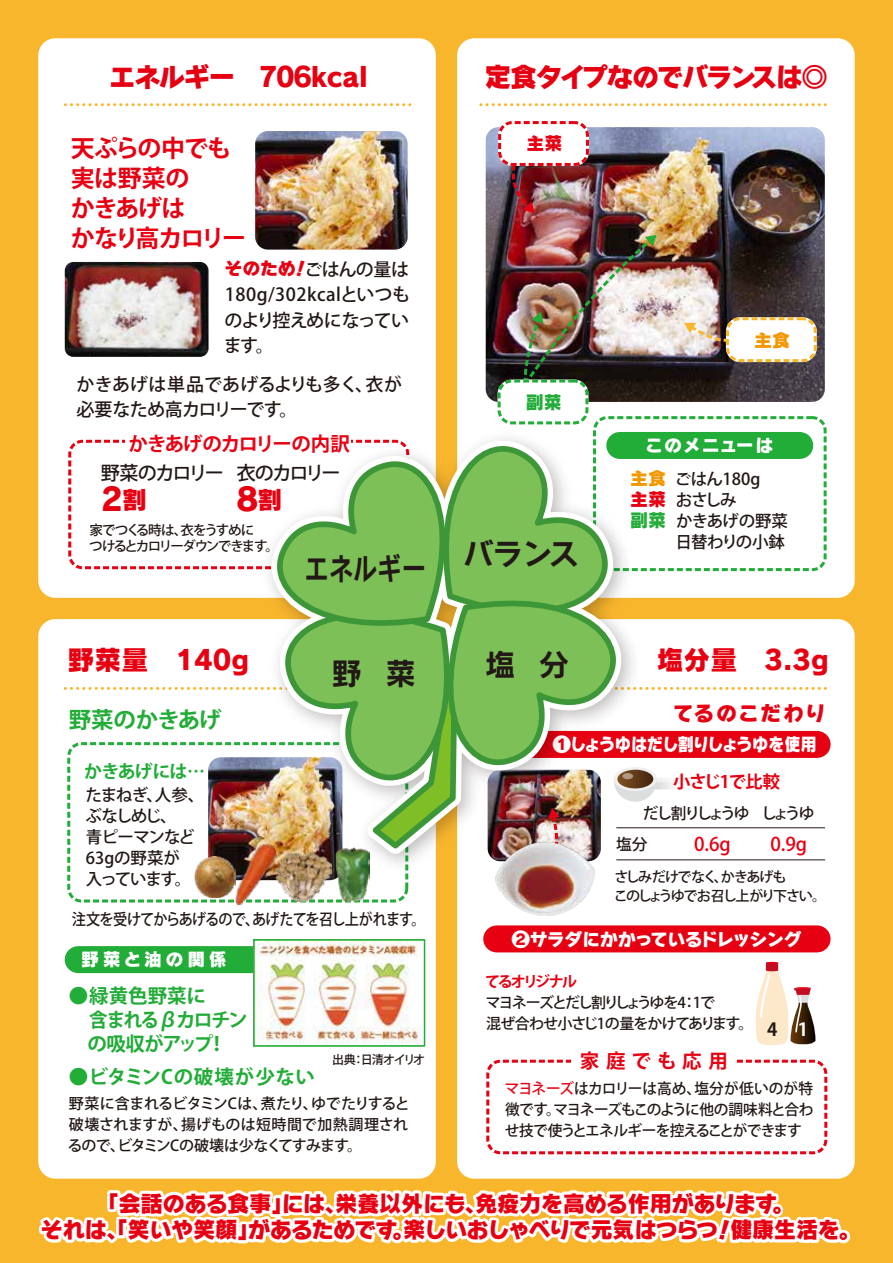
<style>
.page{position:relative;width:893px;height:1263px;background:#f8b62d}
.page>*{position:absolute;margin:0;border:0;box-sizing:border-box;transform-origin:0 0}
.t1{font:31.35px "Rodin Wanpaku Pro EB";color:#e60012}
.t2{font:30.6px "Rodin Wanpaku Pro B";letter-spacing:-.03em;color:#221815}
.t3{font:30.6px "Rodin Wanpaku Pro B";letter-spacing:-.03em;color:#221815;scale:.8 1}
.t4{font:27px "Rodin Wanpaku Pro EB";letter-spacing:-.05em;color:#e60012}
.t5{font:27px "Rodin Wanpaku Pro EB";letter-spacing:-.09em;color:#e60012}
.t6{font:700 24px/30px "Koz Go Pro";letter-spacing:-.05em;color:#e60012}
.t7{font:22.5px/26.4px "Rodin Wanpaku Pro EB";letter-spacing:-.035em;color:#e60012;text-align:center}
.t8{font:700 22.5px "Koz Go Pro";letter-spacing:-.025em;color:#22ac38}
.t9{font:21px "Rodin Wanpaku Pro EB";letter-spacing:.05em;color:#e60012}
.t10{font:700 19.5px "Koz Go Pro";letter-spacing:.03em;color:#22ac38}
.t11{font:700 19.5px "Koz Go Pro";letter-spacing:-.05em;color:#e60012}
.t12{font:700 19.5px "Koz Go Pro";letter-spacing:-.085em;color:#22ac38;scale:.95 1}
.t13{font:700 19.5px "Koz Go Pro";letter-spacing:-.06em;color:#22ac38}
.t14{font:700 19.5px "Koz Go Pro";letter-spacing:-.03em;color:#22ac38}
.t15{font:700 19.5px "Koz Go Pro";letter-spacing:-.02em;color:#e60012}
.t16{font:500 19.2px "Koz Go Pro";letter-spacing:-.105em;color:#221815}
.t17{font:500 18.75px "Koz Go Pro";color:#e60012}
.t18{font:500 18px/25.7px "Koz Go Pro";letter-spacing:-.03em;color:#221815}
.t19{font:18px "Rodin Wanpaku Pro EB";letter-spacing:-.03em;color:#fff}
.t20{font:700 18px "Koz Go Pro";letter-spacing:-.05em;color:#22ac38}
.t21{font:18px "Rodin Wanpaku Pro EB";letter-spacing:.2em;color:#fff}
.t22{font:18px "Rodin Wanpaku Pro EB";letter-spacing:.04em;color:#fff}
.t23{font:18px "Rodin Wanpaku Pro EB";color:#f39700}
.t24{font:18px "Rodin Wanpaku Pro EB";color:#e60012}
.t25{font:18px "Rodin Wanpaku Pro EB";color:#22ac38}
.t26{font:700 17.25px "Koz Go Pro";letter-spacing:-.05em;color:#e60012}
.t27{font:500 16.5px/21px "Koz Go Pro";letter-spacing:-.045em;color:#221815}
.t28{font:500 15.75px "Koz Go Pro";letter-spacing:-.07em;color:#221815;scale:.9 1}
.t29{font:500 15.75px "Koz Go Pro";letter-spacing:-.13em;color:#221815}
.t30{font:500 15.75px "Koz Go Pro";letter-spacing:-.07em;color:#221815}
.t31{font:500 15px/21px "Koz Go Pro";letter-spacing:-.06em;color:#221815;text-align:justify}
.t32{font:500 15px/21px "Koz Go Pro";letter-spacing:-.1em;color:#221815}
.t33{font:700 15px "Koz Go Pro";letter-spacing:-.15em;color:#e60012}
.t34{font:500 14.1px/18.8px "Koz Go Pro";letter-spacing:-.105em;color:#221815}
.t35{font:500 13.5px/16.5px "Koz Go Pro";letter-spacing:-.105em;color:#221815}
.t36{font:500 12px "Koz Go Pro";letter-spacing:-.09em;color:#221815}
.s1{font-family:"Rodin Wanpaku Pro EB";font-weight:400;color:#e60012}
.s2{font-size:24.3px}
.s3{font-weight:700;font-size:18px}
.s4{font-weight:700;font-size:18px;color:#fff}
.s5{color:#e60012}
</style>
<div class="page">
<div style="left:38px;top:38px;width:398px;height:560px;background:#fff;border-radius:17px"></div>
<div style="left:457px;top:619px;width:398px;height:560px;background:#fff;border-radius:17px"></div>
<div style="left:457px;top:38px;width:398px;height:560px;background:#fff;border-radius:17px"></div>
<div style="left:38px;top:619px;width:398px;height:560px;background:#fff;border-radius:17px"></div>
<img style="left:255px;top:131px;width:106px;height:119px">
<img style="left:486px;top:127px;width:339px;height:275px">
<img style="left:65px;top:262px;width:144px;height:95px">
<svg style="left:65px;top:103px;width:296px;height:3px"></svg>
<svg style="left:481px;top:103px;width:346px;height:3px"></svg>
<svg style="left:38px;top:1115px;width:815px;height:129px"></svg>
<div style="left:78px;top:946px;width:321px;height:27px;background:#22ac38"></div>
<div style="left:486px;top:1060px;width:341px;height:94px;border:3px dashed #e60012;border-radius:13px"></div>
<div style="left:572px;top:1057px;width:164px;height:8px;background:#fff"></div>
<svg style="left:684px;top:323px;width:44px;height:20px"></svg>
<svg style="left:511px;top:166px;width:24px;height:47px"></svg>
<img style="left:521px;top:235px;width:136px;height:153px">
<div style="left:499px;top:381px;width:88px;height:42px;background:#fff;border-radius:13px"></div>
<div style="left:498px;top:379px;width:90px;height:45px;border:3px dashed #22ac38;border-radius:13px"></div>
<div style="left:727px;top:319px;width:88px;height:42px;background:#fff;border-radius:13px"></div>
<div style="left:726px;top:317px;width:91px;height:45px;border:3px dashed #f8b62d;border-radius:13px"></div>
<div style="left:500px;top:123px;width:87px;height:41px;background:#fff;border-radius:13px"></div>
<div style="left:498px;top:121px;width:91px;height:45px;border:3px dashed #e60012;border-radius:13px"></div>
<img style="left:495px;top:881px;width:99px;height:35px">
<img style="left:225px;top:867px;width:60px;height:38px">
<img style="left:194px;top:867px;width:42px;height:30px">
<img style="left:276px;top:881px;width:55px;height:20px">
<img style="left:336px;top:881px;width:34px;height:21px">
<div style="left:497px;top:925px;width:320px;height:27px;background:#e60012"></div>
<svg style="left:755px;top:962px;width:61px;height:83px"></svg>
<img style="left:253px;top:867px;width:342px;height:14px">
<img style="left:361px;top:103px;width:51px;height:147px">
<svg style="left:65px;top:414px;width:765px;height:453px"></svg>
<img style="left:256px;top:942px;width:166px;height:102px">
<div style="left:253px;top:939px;width:172px;height:108px;border:2px solid #22ac38"></div>
<h3 class="t4" style="left:109px;top:58px;width:260px">エネルギー 706kcal</h3>
<h3 class="t6" style="left:71px;top:135px;width:177px">天ぷらの中でも実は野菜の<br>かきあげは<br>かなり高カロリー</h3>
<p class="t18" style="left:224px;top:257px;width:188px;text-align:justify"><span class="s1">そのため！</span>ごはんの量は180g/302kcalといつものより控えめになっています。</p>
<p class="t18" style="left:77px;top:372px;width:327px">かきあげは単品であげるよりも多く、衣が必要なため高カロリーです。</p>
<h3 class="t5" style="left:484px;top:58px;width:345px">定食タイプなのでバランスは◎</h3>
<p class="t24" style="left:526px;top:131px;width:37px">主菜</p>
<p class="t25" style="left:526px;top:390px;width:37px">副菜</p>
<p class="t23" style="left:754px;top:327px;width:37px">主食</p>
<h3 class="t11" style="left:128px;top:432px;width:223px">かきあげのカロリーの内訳</h3>
<p class="t22" style="left:645px;top:433px;width:129px">このメニューは</p>
<p class="t27" style="left:675px;top:469px;width:115px">ごはん180g<br>おさしみ<br>かきあげの野菜日替わりの小鉢</p>
<p class="t16" style="left:101px;top:460px;width:125px">野菜のカロリー</p>
<h1 class="t1" style="left:101px;top:478px;width:47px">2<span class="s2">割</span></h1>
<p class="t16" style="left:236px;top:460px;width:106px">衣のカロリー</p>
<h1 class="t1" style="left:236px;top:478px;width:47px">8<span class="s2">割</span></h1>
<p class="t23" style="left:630px;top:466px;width:37px">主食</p>
<p class="t24" style="left:630px;top:487px;width:37px">主菜</p>
<p class="t25" style="left:630px;top:508px;width:37px">副菜</p>
<p class="t35" style="left:89px;top:522px;width:191px">家でつくる時は、衣をうすめに<br>つけるとカロリーダウンできます。</p>
<h2 class="t2" style="left:463px;top:533px;width:117px">バランス</h2>
<h2 class="t3" style="left:304px;top:548px;width:154px">エネルギー</h2>
<h3 class="t4" style="left:68px;top:641px;width:183px">野菜量　140g</h3>
<h3 class="t8" style="left:69px;top:705px;width:154px">野菜のかきあげ</h3>
<p class="t20" style="left:84px;top:760px;width:122px">かきあげには…</p>
<p class="t27" style="left:85px;top:785px;width:120px">たまねぎ、人参、ぶなしめじ、<br>青ピーマンなど<br>63gの野菜が<br>入っています。</p>
<h2 class="t2" style="left:331px;top:653px;width:86px">野 菜</h2>
<p class="t28" style="left:72px;top:909px;width:395px">注文を受けてからあげるので、あげたてを召し上がれます。</p>
<p class="t21" style="left:81px;top:947px;width:147px">野菜と油の関係</p>
<h3 class="t14" style="left:69px;top:983px;width:139px">●緑黄色野菜に</h3>
<h3 class="t12" style="left:89px;top:1007px;width:168px">含まれるβカロチン</h3>
<h3 class="t13" style="left:69px;top:1031px;width:159px">　の吸収がアップ！</h3>
<h3 class="t10" style="left:69px;top:1064px;width:248px">●ビタミンCの破壊が少ない</h3>
<p class="t36" style="left:332px;top:1052px;width:95px">出典：日清オイリオ</p>
<p class="t31" style="left:68px;top:1094px;width:344px">野菜に含まれるビタミンCは、煮たり、ゆでたりすると破壊されますが、揚げものは短時間で加熱調理されるので、ビタミンCの破壊は少なくてすみます。</p>
<h2 class="t2" style="left:485px;top:644px;width:86px">塩 分</h2>
<h3 class="t4" style="left:656px;top:641px;width:174px">塩分量　3.3g</h3>
<h3 class="t9" style="left:673px;top:698px;width:155px">てるのこだわり</h3>
<p class="t19" style="left:553px;top:732px;width:265px">❶しょうゆはだし割りしょうゆを使用</p>
<p class="t26" style="left:673px;top:771px;width:109px">小さじ1で比較</p>
<p class="t29" style="left:643px;top:803px;width:108px">だし割りしょうゆ</p>
<p class="t30" style="left:761px;top:803px;width:55px">しょうゆ</p>
<p class="t30" style="left:616px;top:834px;width:33px">塩分</p>
<p class="t17" style="left:694px;top:832px;width:38px">0.6g</p>
<p class="t17" style="left:770px;top:832px;width:38px">0.9g</p>
<p class="t34" style="left:614px;top:868px;width:214px">さしみだけでなく、かきあげも<br>このしょうゆでお召し上がり下さい。</p>
<p class="t19" style="left:512px;top:926px;width:291px">❷サラダにかかっているドレッシング</p>
<p class="t33" style="left:485px;top:971px;width:93px">てるオリジナル</p>
<p class="t32" style="left:486px;top:992px;width:324px">マヨネーズとだし割りしょうゆを4：1で<br>混ぜ合わせ小さじ1の量をかけてあります。 <span class="s3">4</span> <span class="s4">1</span></p>
<h3 class="t15" style="left:580px;top:1049px;width:149px">家庭でも応用</h3>
<p class="t31" style="left:505px;top:1079px;width:310px"><span class="s5">マヨネーズ</span>はカロリーは高め、塩分が低いのが特徴です。マヨネーズもこのように他の調味料と合わせ技で使うとエネルギーを控えることができます</p>
<h3 class="t7" style="left:40px;top:1189px;width:822px">「会話のある食事」には、栄養以外にも、免疫力を高める作用があります。<br>それは「、笑いや笑顔」があるためです。楽しいおしゃべりで元気はつらつ！健康生活を。</h3>
</div>
